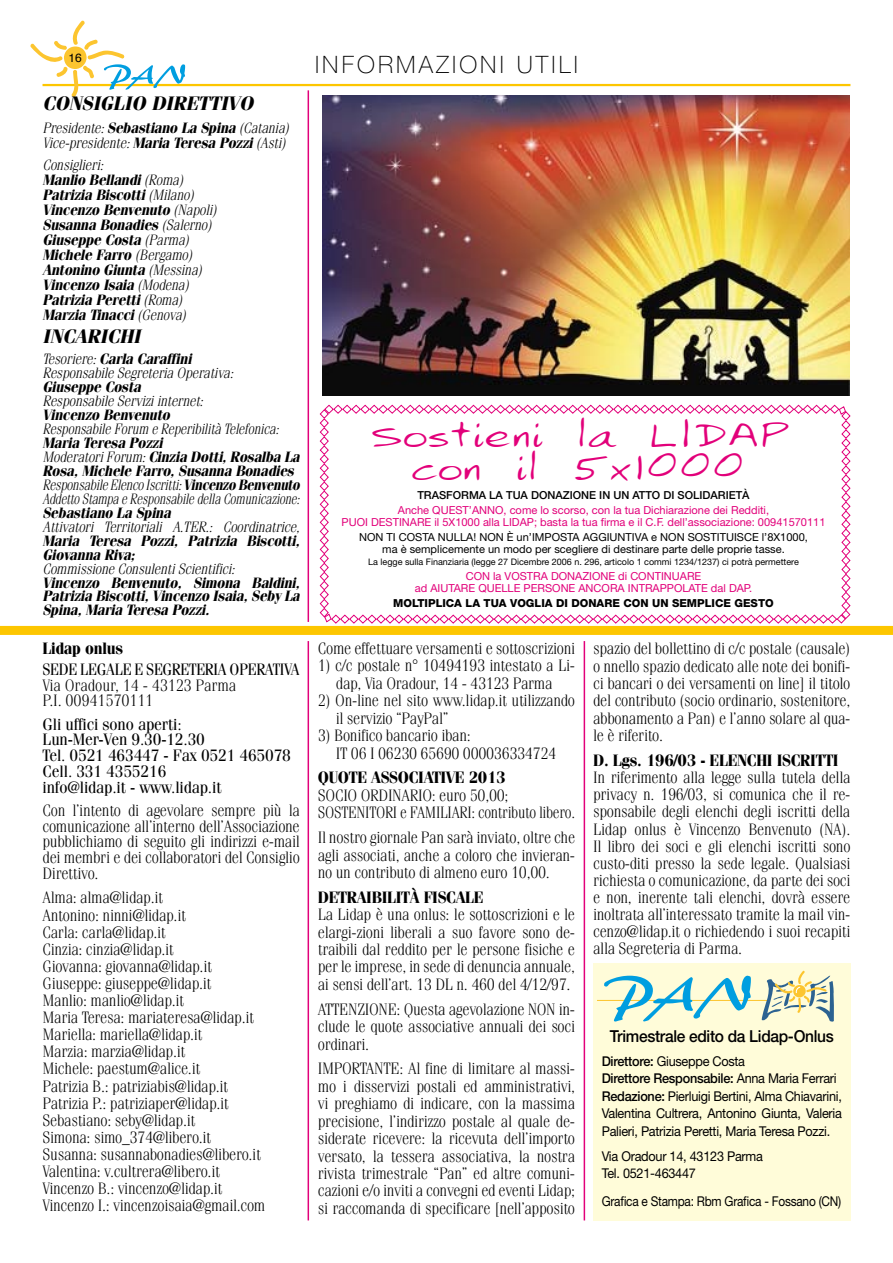
<style>
.page{position:relative;width:893px;height:1263px;background:#fff}
.page>*{position:absolute;margin:0;border:0;box-sizing:border-box;transform-origin:0 0}
.t1{font:34.35px/33.3px "Larkins Hand";letter-spacing:.05em;color:#e2007a;text-align:center;scale:1.21 1}
.t2{font:100 24px "Helvetica Neue";color:#000}
.t3{font:italic 700 19.5px "Fenice";letter-spacing:.075em;color:#000}
.t4{font:300 16.5px/17.1px "Fenice";letter-spacing:-.02em;color:#000;text-align:justify;scale:.94 1}
.t5{font:16.5px/15.8px "Fenice";letter-spacing:-.01em;color:#000;scale:.95 1}
.t6{font:700 16.5px "Fenice";letter-spacing:-.02em;color:#000;scale:.94 1}
.t7{font:300 16.5px/15.8px "Fenice";letter-spacing:-.02em;color:#000;scale:.95 1}
.t8{font:16.5px "Fenice";letter-spacing:-.01em;color:#000;scale:.88 1}
.t9{font:500 16.5px "Helvetica Neue";letter-spacing:-.02em;color:#000;scale:.94 1}
.t10{font:italic 700 15px/15px "Fenice";letter-spacing:-.02em;color:#000;scale:.94 1}
.t11{font:italic 300 15px/14px "Fenice";letter-spacing:-.02em;color:#000;scale:.94 1}
.t12{font:italic 300 15px "Fenice";letter-spacing:-.02em;color:#000;scale:.9 1}
.t13{font:13.5px/17.4px "Helvetica Neue";letter-spacing:-.02em;color:#000;scale:.94 1}
.t14{font:13.5px "Helvetica Neue";letter-spacing:-.02em;color:#000;scale:.88 1}
.t15{font:12px "Helvetica";color:#000}
.t16{font:11.1px/12px "Helvetica Neue";color:#e2007a;text-align:center}
.t17{font:11.1px/12px "Helvetica Neue";color:#000;text-align:center}
.t18{font:800 11.1px "Helvetica Neue";color:#000}
.t19{font:500 11.1px "Helvetica Neue";color:#000}
.t20{font:9px "Helvetica Neue";color:#000}
.s1{font-weight:700}
.s2{font-weight:300}
.s3{font-weight:500}
</style>
<div class="page">
<div style="left:593px;top:963px;width:257px;height:257px;background:#fffcd9"></div>
<hr style="left:43px;top:84px;width:807px;height:2px;background:#fdc600">
<svg style="left:30px;top:21px;width:155px;height:76px"></svg>
<div style="left:0;top:626px;width:893px;height:9px;background:#fdc600"></div>
<hr style="left:597px;top:1000px;width:172px;height:1px;background:#fcc52f">
<svg style="left:604px;top:976px;width:147px;height:45px"></svg>
<svg style="left:762px;top:971px;width:72px;height:51px"></svg>
<hr style="left:308px;top:641px;width:1px;height:579px;background:#e2007a">
<hr style="left:308px;top:90px;width:1px;height:532px;background:#e2007a">
<hr style="left:584px;top:641px;width:1px;height:579px;background:#e2007a">
<svg style="left:319px;top:404px;width:532px;height:220px"></svg>
<img style="left:322px;top:96px;width:527px;height:299px">
<p class="t15" style="left:69px;top:49px;width:15px">16</p>
<h2 class="t2" style="left:315px;top:51px;width:18px">INFORMA</h2>
<h2 class="t2" style="left:436px;top:51px;width:30px">ZIONI</h2>
<h2 class="t2" style="left:517px;top:51px;width:13px">UTILI</h2>
<p class="t3" style="left:43px;top:92px;width:144px">Consigl io Dirett</p>
<p class="t3" style="left:220px;top:92px;width:31px">ivo</p>
<p class="t11" style="left:43px;top:120px;width:264px;line-height:15px">Presidente: <span class="s1">Sebastiano La Spina</span> (Catania)<br>Vice-presidente: <span class="s1">Maria Teresa Pozzi</span> (Asti)</p>
<p class="t10" style="left:43px;top:157px;width:187px"><span class="s2">Consiglieri:<br></span>Manlio Bellandi <span class="s2">(Roma)<br></span>Patrizia Biscotti <span class="s2">(Milano)<br></span>Vincenzo Benvenuto <span class="s2">(Napoli)<br></span>Susanna Bonadies <span class="s2">(Salerno)<br></span>Giuseppe Costa <span class="s2">(Parma)<br></span>Michele Farro <span class="s2">(Bergamo)<br></span>Antonino Giunta <span class="s2">(Messina)<br></span>Vincenzo Isaia <span class="s2">(Modena)<br></span>Patrizia Peretti <span class="s2">(Roma)<br></span>Marzia Tinacci <span class="s2">(Genova)</span></p>
<p class="t3" style="left:43px;top:324px;width:34px">Incar</p>
<p class="t3" style="left:100px;top:324px;width:41px">ichi</p>
<p class="t11" style="left:43px;top:352px;width:205px">Tesoriere: <span class="s1">Carla Caraffini<br></span>Responsabile Segreteria Operativa:</p>
<p class="t10" style="left:43px;top:379px;width:106px">Giuseppe Costa</p>
<p class="t11" style="left:43px;top:394px;width:172px">Responsabile Servizi internet:</p>
<p class="t10" style="left:43px;top:407px;width:137px">Vincenzo Benvenuto</p>
<p class="t12" style="left:43px;top:420px;width:264px">Responsabile Forum e Reperibilità Telefonica:</p>
<p class="t11" style="left:43px;top:436px;width:275px"><span class="s1">Maria Teresa Pozzi<br></span>Moderatori Forum: <span class="s1">Cinzia Dotti, Rosalba La Rosa, Michele Farro, Susanna Bonadies </span>Responsabile Elenco Iscritti: <span class="s1">Vincenzo Benvenuto </span>Addetto Stampa e Responsabile della Comunicazione:</p>
<p class="t10" style="left:43px;top:505px;width:138px">Sebastiano La Spina</p>
<p class="t11" style="left:43px;top:519px;width:275px">Attivatori Territoriali A.TER.: Coordinatrice,</p>
<p class="t10" style="left:43px;top:533px;width:275px;line-height:14px">Maria Teresa Pozzi, Patrizia Biscotti,<br>Giovanna Riva;</p>
<p class="t11" style="left:43px;top:561px;width:206px">Commissione Consulenti Scientifici:</p>
<p class="t10" style="left:43px;top:575px;width:275px;line-height:14px;text-align:justify">Vincenzo Benvenuto, Simona Baldini, Patrizia Biscotti, Vincenzo Isaia, Seby La Spina, Maria Teresa Pozzi.</p>
<p class="t6" style="left:43px;top:638px;width:87px">Lidap onlus</p>
<p class="t8" style="left:43px;top:659px;width:294px">SEDE LEGALE E SEGRETERIA OPERATIVA</p>
<p class="t7" style="left:43px;top:677px;width:206px">Via Oradour, 14 - 43123 Parma<br>P.I. 00941570111</p>
<p class="t5" style="left:43px;top:716px;width:263px">Gli uffici sono aperti:<br>Lun-Mer-Ven 9.30-12.30<br>Tel. 0521 463447 - Fax 0521 465078<br>Cell. 331 4355216<br>info@lidap.it - www.lidap.it</p>
<p class="t4" style="left:43px;top:802px;width:275px;line-height:15.8px">Con l’intento di agevolare sempre più la comunicazione all’interno dell’Associazione pubblichiamo di seguito gli indirizzi e-mail dei membri e dei collaboratori del Consiglio Direttivo.</p>
<p class="t4" style="left:43px;top:889px;width:239px;text-align:left">Alma: alma@lidap.it<br>Antonino: ninni@lidap.it<br>Carla: carla@lidap.it<br>Cinzia: cinzia@lidap.it<br>Giovanna: giovanna@lidap.it<br>Giuseppe: giuseppe@lidap.it<br>Manlio: manlio@lidap.it<br>Maria Teresa: mariateresa@lidap.it<br>Mariella: mariella@lidap.it<br>Marzia: marzia@lidap.it<br>Michele: paestum@alice.it<br>Patrizia B.: patriziabis@lidap.it<br>Patrizia P.: patriziaper@lidap.it<br>Sebastiano: seby@lidap.it<br>Simona: simo_374@libero.it<br>Susanna: susannabonadies@libero.it<br>Valentina: v.cultrera@libero.it<br>Vincenzo B.: vincenzo@lidap.it<br>Vincenzo I.: vincenzoisaia@gmail.com</p>
<h1 class="t1" style="left:369px;top:418px;width:344px">Sostieni la LIDAP con il 5x1000</h1>
<p class="t19" style="left:417px;top:488px;width:45px">TRASFORM</p>
<p class="t19" style="left:479px;top:488px;width:61px">A LA TUA DON</p>
<p class="t19" style="left:555px;top:488px;width:22px">AZIONE</p>
<p class="t19" style="left:599px;top:488px;width:48px">IN UN ATTO</p>
<p class="t19" style="left:663px;top:488px;width:62px">DI SOLIDARIET</p>
<p class="t19" style="left:742px;top:488px;width:9px">À</p>
<p class="t16" style="left:341px;top:503px;width:486px">Anche QUEST’ANNO, come lo scorso, con la tua Dichiarazione dei Redditi,<br>PUOI DESTINARE il 5X1000 alla LIDAP; basta la tua firma e il C.F. dell’associazione: 00941570111</p>
<p class="t17" style="left:359px;top:530px;width:450px">NON TI COSTA NULLA! NON È un’IMPOSTA AGGIUNTIVA e NON SOSTITUISCE l’8X1000, ma è semplicemente un modo per scegliere di destinare parte delle proprie tasse.</p>
<p class="t20" style="left:368px;top:556px;width:432px">La legge sulla Finanziaria (legge 27 Dicembre 2006 n. 296, articolo 1 commi 1234/1237) ci potrà permettere</p>
<p class="t16" style="left:415px;top:569px;width:339px">CON la VOSTRA DONAZIONE di CONTINUARE<br>ad AIUTARE QUELLE PERSONE ANCORA INTRAPPOLATE dal DAP.</p>
<p class="t18" style="left:393px;top:596px;width:382px">MOLTIPLICA LA TUA VOGLIA DI DONARE CON UN SEMPLICE GESTO</p>
<p class="t4" style="left:318px;top:640px;width:275px">Come effettuare versamenti e sottoscrizioni</p>
<p class="t4" style="left:318px;top:657px;width:275px;text-align:center">1) c/c postale n° 10494193 intestato a Li&shy;dap, Via Oradour, 14 - 43123 Parma</p>
<p class="t4" style="left:336px;top:692px;width:256px;text-indent:-18px">2) On-line nel sito www.lidap.it utilizzando il servizio “PayPal”</p>
<p class="t4" style="left:336px;top:726px;width:236px;text-indent:-18px">3) Bonifico bancario iban:<br>IT 06 I 06230 65690 000036334724</p>
<p class="t6" style="left:318px;top:768px;width:201px">QUOTE ASSOCIATIVE 2013</p>
<p class="t4" style="left:318px;top:786px;width:275px">SOCIO ORDINARIO: euro 50,00;<br>SOSTENITORI e FAMILIARI: contributo libero.</p>
<p class="t4" style="left:318px;top:828px;width:275px">Il nostro giornale Pan sarà inviato, oltre che agli associati, anche a coloro che invieran&shy;no un contributo di almeno euro 10,00.</p>
<p class="t6" style="left:318px;top:887px;width:178px">DETRAIBILITÀ FISCALE</p>
<p class="t4" style="left:318px;top:906px;width:275px">La Lidap è una onlus: le sottoscrizioni e le elargi-zioni liberali a suo favore sono de&shy;traibili dal reddito per le persone fisiche e per le imprese, in sede di denuncia annuale, ai sensi dell’art. 13 DL n. 460 del 4/12/97.</p>
<p class="t4" style="left:318px;top:1000px;width:275px">ATTENZIONE: Questa agevolazione NON in&shy;clude le quote associative annuali dei soci ordinari.</p>
<p class="t4" style="left:318px;top:1060px;width:275px">IMPORTANTE: Al fine di limitare al massi&shy;mo i disservizi postali ed amministrativi, vi preghiamo di indicare, con la massima precisione, l’indirizzo postale al quale de&shy;siderate ricevere: la ricevuta dell’importo versato, la tessera associativa, la nostra rivista trimestrale “Pan” ed altre comuni&shy;cazioni e/o inviti a convegni ed eventi Lidap; si raccomanda di specificare [nell’apposito</p>
<p class="t4" style="left:593px;top:640px;width:275px">spazio del bollettino di c/c postale (causale) o nnello spazio dedicato alle note dei bonifi&shy;ci bancari o dei versamenti on line] il titolo del contributo (socio ordinario, sostenitore, abbonamento a Pan) e l’anno solare al qua&shy;le è riferito.</p>
<p class="t6" style="left:593px;top:750px;width:263px">D. Lgs. 196/03 - ELENCHI ISCRITTI</p>
<p class="t4" style="left:593px;top:769px;width:275px">In riferimento alla legge sulla tutela della privacy n. 196/03, si comunica che il re&shy;sponsabile degli elenchi degli iscritti della Lidap onlus è Vincenzo Benvenuto (NA).<br>Il libro dei soci e gli elenchi iscritti sono custo-diti presso la sede legale. Qualsiasi richiesta o comunicazione, da parte dei soci e non, inerente tali elenchi, dovrà essere inoltrata all’interessato tramite la mail vin&shy;cenzo@lidap.it o richiedendo i suoi recapiti alla Segreteria di Parma.</p>
<p class="t9" style="left:610px;top:1026px;width:240px">Trimestrale edito da Lidap-Onlus</p>
<p class="t13" style="left:602px;top:1052px;width:257px"><span class="s3">Direttore:</span> Giuseppe Costa<br><span class="s3">Direttore Responsabile:</span> Anna Maria Ferrari <span class="s3">Redazione:</span> Pierluigi Bertini, Alma Chiavarini, Valentina Cultrera, Antonino Giunta, Valeria Palieri, Patrizia Peretti, Maria Teresa Pozzi.</p>
<p class="t13" style="left:602px;top:1147px;width:173px">Via Oradour 14, 43123 Parma<br>Tel. 0521-463447</p>
<p class="t14" style="left:602px;top:1193px;width:274px">Grafica e Stampa: Rbm Grafica - Fossano (CN)</p>
</div>
